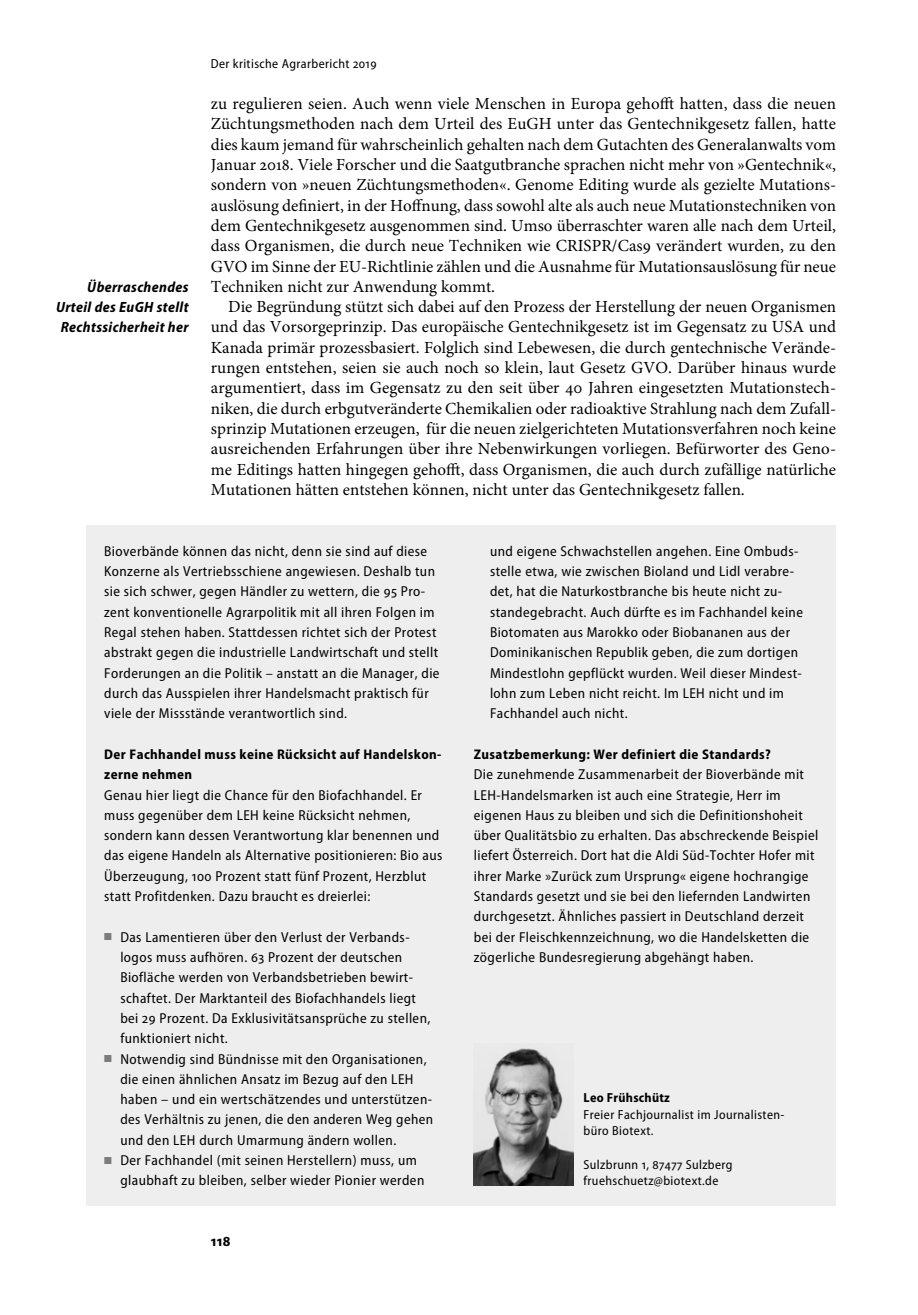
<style>
.page{position:relative;width:918px;height:1315px;background:#fff}
.page>*{position:absolute;margin:0;border:0;box-sizing:border-box;transform-origin:0 0}
.t1{font:16.97px/20.3px "Minion Pro";color:#000;text-align:justify}
.t2{font:italic 700 semi-condensed 14.88px/20.3px "Myriad Pro";letter-spacing:.025em;color:#000;text-align:right}
.t3{font:700 semi-condensed 14.88px "Myriad Pro";color:#000}
.t4{font:semi-condensed 14.35px/20.3px "Myriad Pro";letter-spacing:.03em;color:#000}
.t5{font:700 semi-condensed 14px/20.3px "Myriad Pro";letter-spacing:.03em;color:#000}
.t6{font:semi-condensed 13.12px/16.6px "Myriad Pro";letter-spacing:.03em;color:#000}
.t7{font:700 semi-condensed 13.12px "Myriad Pro";letter-spacing:.02em;color:#000}
.s1{color:#7c7c7c}
</style>
<div class="page">
<div style="left:87px;top:525px;width:749px;height:680px;background:#eee"></div>
<img style="left:474px;top:1048px;width:99px;height:137px">
<p class="t2" style="left:56px;top:278px;width:134px">Überraschendes<br>Urteil des EuGH stellt<br>Rechtssicherheit her</p>
<p class="t6" style="left:211px;top:57px;width:167px">Der kritische Agrarbericht 2019</p>
<p class="t1" style="left:211px;top:95px;width:627px">zu regulieren seien. Auch wenn viele Menschen in Europa gehofft hatten, dass die neuen Züchtungsmethoden nach dem Urteil des EuGH unter das Gentechnikgesetz fallen, hatte dies kaum jemand für wahrscheinlich gehalten nach dem Gutachten des Generalanwalts vom Januar 2018. Viele Forscher und die Saatgutbranche sprachen nicht mehr von »Gentechnik«, sondern von »neuen Züchtungsmethoden«. Genome Editing wurde als gezielte Mutations&shy;auslösung definiert, in der Hoffnung, dass sowohl alte als auch neue Mutationstechniken von dem Gentechnikgesetz ausgenommen sind. Umso überraschter waren alle nach dem Urteil, dass Organismen, die durch neue Techniken wie CRISPR/Cas9 verändert wurden, zu den GVO im Sinne der EU-Richtlinie zählen und die Ausnahme für Mutationsauslösung für neue Techniken nicht zur Anwendung kommt.</p>
<p class="t1" style="left:211px;top:298px;width:627px;text-indent:17px">Die Begründung stützt sich dabei auf den Prozess der Herstellung der neuen Organismen und das Vorsorgeprinzip. Das europäische Gentechnikgesetz ist im Gegensatz zu USA und Kanada primär prozessbasiert. Folglich sind Lebewesen, die durch gentechnische Verände&shy;rungen entstehen, seien sie auch noch so klein, laut Gesetz GVO. Darüber hinaus wurde argumentiert, dass im Gegensatz zu den seit über 40 Jahren eingesetzten Mutationstech&shy;niken, die durch erbgutveränderte Chemikalien oder radioaktive Strahlung nach dem Zufall&shy;sprinzip Mutationen erzeugen, für die neuen zielgerichteten Mutationsverfahren noch keine ausreichenden Erfahrungen über ihre Nebenwirkungen vorliegen. Befürworter des Geno&shy;me Editings hatten hingegen gehofft, dass Organismen, die auch durch zufällige natürliche Mutationen hätten entstehen können, nicht unter das Gentechnikgesetz fallen.</p>
<p class="t4" style="left:104px;top:542px;width:337px">Bioverbände können das nicht, denn sie sind auf diese Konzerne als Vertriebsschiene angewiesen. Deshalb tun sie sich schwer, gegen Händler zu wettern, die 95 Pro&shy;zent konventionelle Agrarpolitik mit all ihren Folgen im Regal stehen haben. Stattdessen richtet sich der Protest abstrakt gegen die industrielle Landwirtschaft und stellt Forderungen an die Politik – anstatt an die Manager, die durch das Ausspielen ihrer Handelsmacht praktisch für viele der Missstände verantwortlich sind.</p>
<p class="t5" style="left:104px;top:745px;width:339px">Der Fachhandel muss keine Rücksicht auf Handelskon&shy;zerne nehmen</p>
<p class="t4" style="left:104px;top:786px;width:340px">Genau hier liegt die Chance für den Biofachhandel. Er muss gegenüber dem LEH keine Rücksicht nehmen, sondern kann dessen Verantwortung klar benennen und das eigene Handeln als Alternative positionieren: Bio aus Überzeugung, 100 Prozent statt fünf Prozent, Herzblut statt Profitdenken. Dazu braucht es dreierlei:</p>
<p class="t4" style="left:120px;top:928px;width:312px;text-indent:-16px"><span class="s1">■</span> Das Lamentieren über den Verlust der Verbands&shy;logos muss aufhören. 63 Prozent der deutschen<br>Bio fläche werden von Verbandsbetrieben bewirt&shy;schaftet. Der Marktanteil des Biofachhandels liegt bei 29 Prozent. Da Exklusivitätsansprüche zu stellen, funktioniert nicht.</p>
<p class="t4" style="left:120px;top:1050px;width:314px;text-indent:-16px"><span class="s1">■</span> Notwendig sind Bündnisse mit den Organisationen, die einen ähnlichen Ansatz im Bezug auf den LEH haben – und ein wertschätzendes und unterstützen&shy;des Verhältnis zu jenen, die den anderen Weg gehen und den LEH durch Umarmung ändern wollen.</p>
<p class="t4" style="left:120px;top:1151px;width:305px;text-indent:-16px"><span class="s1">■</span> Der Fachhandel (mit seinen Herstellern) muss, um glaubhaft zu bleiben, selber wieder Pionier werden</p>
<p class="t3" style="left:211px;top:1235px;width:21px">118</p>
<p class="t4" style="left:490px;top:542px;width:314px">und eigene Schwachstellen angehen. Eine Ombuds&shy;stelle etwa, wie zwischen Bioland und Lidl verabre&shy;det, hat die Naturkostbranche bis heute nicht zu&shy;standegebracht. Auch dürfte es im Fachhandel keine Biotomaten aus Marokko oder Biobananen aus der Dominikanischen Republik geben, die zum dortigen Mindestlohn gepflückt wurden. Weil dieser Mindest&shy;lohn zum Leben nicht reicht. Im LEH nicht und im Fachhandel auch nicht.</p>
<p class="t5" style="left:474px;top:745px;width:299px">Zusatzbemerkung: Wer definiert die Standards?</p>
<p class="t4" style="left:474px;top:766px;width:346px">Die zunehmende Zusammenarbeit der Bioverbände mit LEH-Handelsmarken ist auch eine Strategie, Herr im eigenen Haus zu bleiben und sich die Definitionshoheit über Qualitätsbio zu erhalten. Das abschreckende Beispiel liefert Österreich. Dort hat die Aldi Süd-Tochter Hofer mit ihrer Marke »Zurück zum Ursprung« eigene hochrangige Standards gesetzt und sie bei den liefernden Landwirten durchgesetzt. Ähnliches passiert in Deutschland derzeit bei der Fleischkennzeichnung, wo die Handelsketten die zögerliche Bundesregierung abgehängt haben.</p>
<p class="t7" style="left:583px;top:1093px;width:88px">Leo Frühschütz</p>
<p class="t6" style="left:583px;top:1107px;width:202px">Freier Fachjournalist im Journalisten&shy;büro Biotext.</p>
<p class="t6" style="left:583px;top:1157px;width:150px">Sulzbrunn 1, 87477 Sulzberg fruehschuetz@biotext.de</p>
</div>
